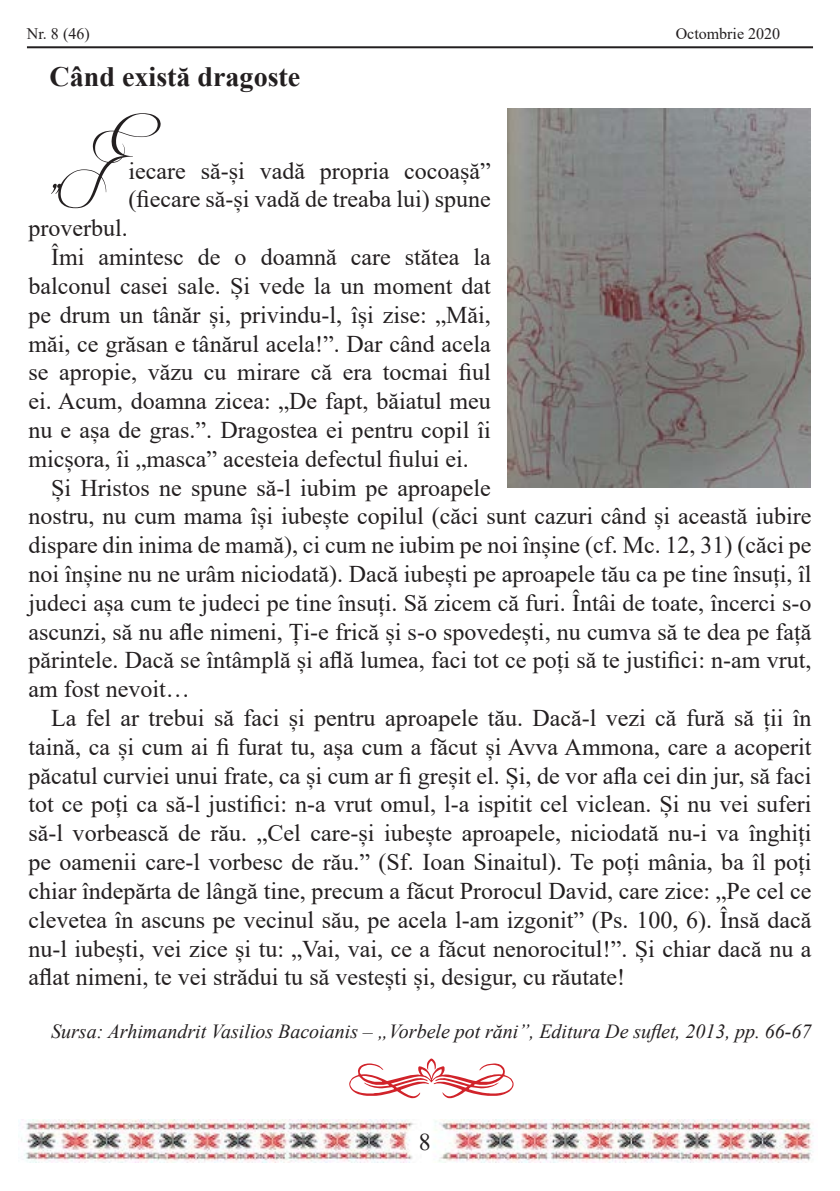
<style>
.page{position:relative;width:840px;height:1191px;background:#fff}
.page>*{position:absolute;margin:0;border:0;box-sizing:border-box;transform-origin:0 0}
.t1{font:121.2px "Respective 2.0";color:#231f20}
.t2{font:120px "Vintage Decorative Signs 4";color:#d1232a}
.t3{font:700 28px "Times New Roman";color:#231f20}
.t4{font:24px/28.8px "Times New Roman";color:#231f20}
.t5{font:italic 20px "Times New Roman";color:#231f20}
.t6{font:16px "Times New Roman";color:#231f20}
</style>
<div class="page">
<hr style="left:27px;top:46px;width:785px;height:2px;background:#231f20">
<img style="left:18px;top:1119px;width:796px;height:43px">
<img style="left:507px;top:108px;width:302px;height:379px">
<p class="t6" style="left:27px;top:23px;width:64px">Nr. 8 (46)</p>
<p class="t6" style="left:675px;top:23px;width:106px">Octombrie 2020</p>
<p class="t3" style="left:50px;top:56px;width:252px">Când există dragoste</p>
<p class="t1" style="left:53px;top:99px;width:72px">„F</p>
<p class="t4" style="left:128px;top:155px;width:364px">iecare să-și vadă propria cocoașă” (fiecare să-și vadă de treaba lui) spune</p>
<p class="t4" style="left:28px;top:213px;width:101px">proverbul.</p>
<p class="t4" style="left:28px;top:242px;width:464px;text-align:justify;text-indent:23px">Îmi amintesc de o doamnă care stătea la balconul casei sale. Și vede la un moment dat pe drum un tânăr și, privindu-l, își zise: „Măi, măi, ce grăsan e tânărul acela!”. Dar când acela se apropie, văzu cu mirare că era tocmai fiul ei. Acum, doamna zicea: „De fapt, băiatul meu nu e așa de gras.”. Dragostea ei pentru copil îi micșora, îi „masca” acesteia defectul fiului ei.</p>
<p class="t4" style="left:28px;top:472px;width:784px;text-indent:23px">Și Hristos ne spune să-l iubim pe aproapele<br>nostru, nu cum mama își iubește copilul (căci sunt cazuri când și această iubire dispare din inima de mamă), ci cum ne iubim pe noi înșine (cf. Mc. 12, 31) (căci pe noi înșine nu ne urâm niciodată). Dacă iubești pe aproapele tău ca pe tine însuți, îl judeci așa cum te judeci pe tine însuți. Să zicem că furi. Întâi de toate, încerci s-o ascunzi, să nu afle nimeni, Ți-e frică și s-o spovedești, nu cumva să te dea pe față părintele. Dacă se întâmplă și află lumea, faci tot ce poți să te justifici: n-am vrut, am fost nevoit…</p>
<p class="t4" style="left:28px;top:703px;width:784px;text-align:justify;text-indent:23px">La fel ar trebui să faci și pentru aproapele tău. Dacă-l vezi că fură să ții în taină, ca și cum ai fi furat tu, așa cum a făcut și Avva Ammona, care a acoperit păcatul curviei unui frate, ca și cum ar fi greșit el. Și, de vor afla cei din jur, să faci tot ce poți ca să-l justifici: n-a vrut omul, l-a ispitit cel viclean. Și nu vei suferi să-l vorbească de rău. „Cel care-și iubește aproapele, niciodată nu-i va înghiți pe oamenii care-l vorbesc de rău.” (Sf. Ioan Sinaitul). Te poți mânia, ba îl poți chiar îndepărta de lângă tine, precum a făcut Prorocul David, care zice: „Pe cel ce clevetea în ascuns pe vecinul său, pe acela l-am izgonit” (Ps. 100, 6). Însă dacă nu-l iubești, vei zice și tu: „Vai, vai, ce a făcut nenorocitul!”. Și chiar dacă nu a aflat nimeni, te vei strădui tu să vestești și, desigur, cu răutate!</p>
<p class="t5" style="left:51px;top:1017px;width:761px">Sursa: Arhimandrit Vasilios Bacoianis – „Vorbele pot răni”, Editura De suflet, 2013, pp. 66-67</p>
<p class="t2" style="left:349px;top:990px;width:165px">,</p>
<p class="t4" style="left:418px;top:1127px;width:13px">8</p>
</div>
